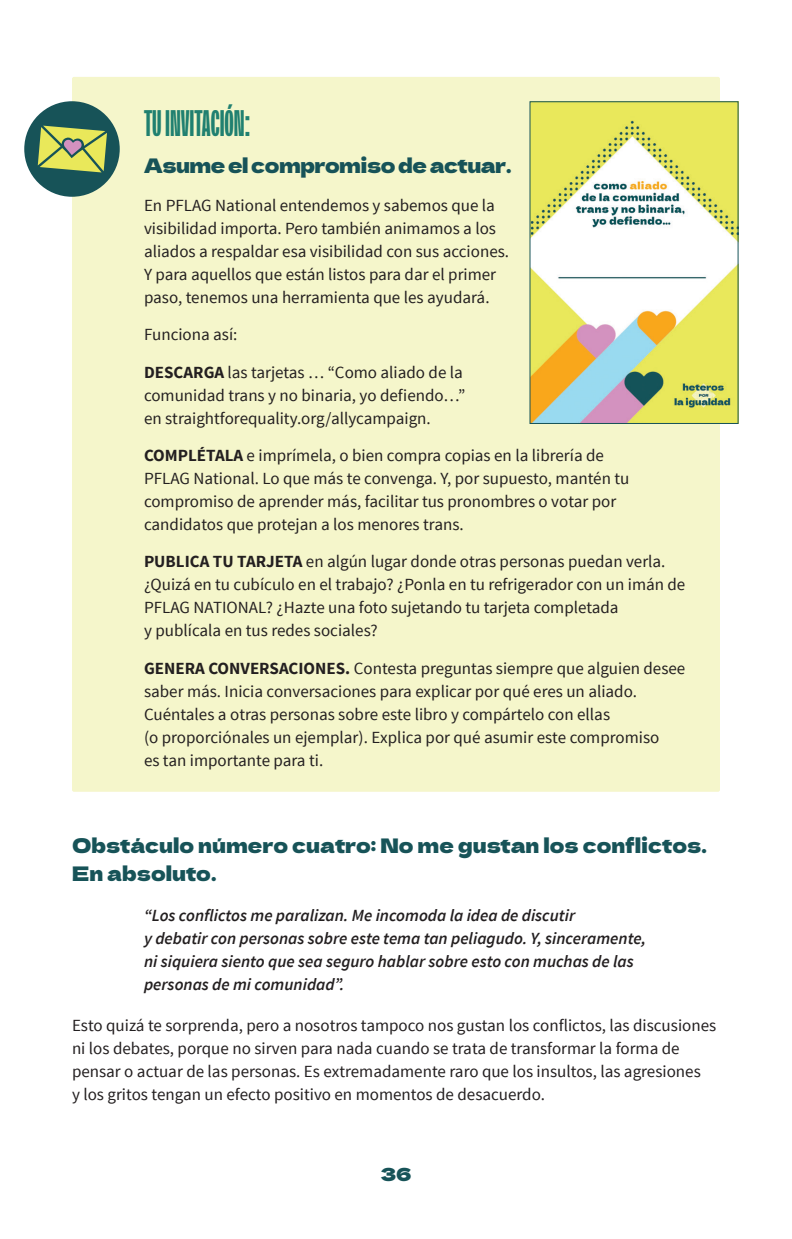
<style>
.page{position:relative;width:792px;height:1239px;background:#fff}
.page>*{position:absolute;margin:0;border:0;box-sizing:border-box;transform-origin:0 0}
.Endbar_category{font:200 34px "New Title Variable";color:#208070}
.Subhead_1__Dela{font:20px/28px "Dela Gothic One";color:#175358}
.Endbar_title{font:20px "Dela Gothic One";letter-spacing:-.025em;color:#175358}
.t1{font:18px "Dela Gothic One";color:#175358}
.Endbar_body{font:17px/23px "Source Sans Pro";color:#231f20}
.Body_9_5_12{font:17px/23px "Source Sans Pro";color:#231f20}
.Intro_quote{font:italic 600 17px/23px "Source Sans Pro";color:#231f20}
.s1{font-weight:700}
</style>
<div class="page">
<div style="left:72px;top:77px;width:648px;height:88px;background:#f5f6cb;border-radius:2px"></div>
<div style="left:72px;top:131px;width:648px;height:68px;background:#f5f6cb;border-radius:2px"></div>
<div style="left:72px;top:171px;width:648px;height:157px;background:#f5f6cb;border-radius:2px"></div>
<div style="left:72px;top:300px;width:648px;height:66px;background:#f5f6cb;border-radius:2px"></div>
<div style="left:72px;top:338px;width:648px;height:111px;background:#f5f6cb;border-radius:2px"></div>
<div style="left:72px;top:421px;width:648px;height:135px;background:#f5f6cb;border-radius:2px"></div>
<div style="left:72px;top:527px;width:648px;height:135px;background:#f5f6cb;border-radius:2px"></div>
<div style="left:72px;top:634px;width:648px;height:157px;background:#f5f6cb;border-radius:2px"></div>
<div style="left:24px;top:101px;width:96px;height:96px;background:#175358;border-radius:50%"></div>
<svg style="left:38px;top:126px;width:69px;height:46px"></svg>
<img style="left:532px;top:103px;width:205px;height:319px">
<div style="left:530px;top:101px;width:209px;height:323px;border:1px solid #175358"></div>
<p class="Endbar_category" style="left:144px;top:104px;width:108px">TU INVITACIÓN:</p>
<p class="Endbar_title" style="left:144px;top:150px;width:369px">Asume el compromiso de actuar.</p>
<p class="Endbar_body" style="left:144px;top:194px;width:367px">En PFLAG National entendemos y sabemos que la visibilidad importa. Pero también animamos a los aliados a respaldar esa visibilidad con sus acciones.<br>Y para aquellos que están listos para dar el primer paso, tenemos una herramienta que les ayudará.</p>
<p class="Endbar_body" style="left:144px;top:323px;width:95px">Funciona así:</p>
<p class="Endbar_body" style="left:144px;top:361px;width:323px"><span class="s1">DESCARGA</span> las tarjetas … “Como aliado de la comunidad trans y no binaria, yo defiendo…” en straightforequality.org/allycampaign.</p>
<p class="Endbar_body" style="left:144px;top:444px;width:487px"><span class="s1">COMPLÉTALA</span> e imprímela, o bien compra copias en la librería de PFLAG National. Lo que más te convenga. Y, por supuesto, mantén tu compromiso de aprender más, facilitar tus pronombres o votar por candidatos que protejan a los menores trans.</p>
<p class="Endbar_body" style="left:144px;top:550px;width:543px"><span class="s1">PUBLICA TU TARJETA</span> en algún lugar donde otras personas puedan verla. ¿Quizá en tu cubículo en el trabajo? ¿Ponla en tu refrigerador con un imán de PFLAG NATIONAL? ¿Hazte una foto sujetando tu tarjeta completada<br>y publícala en tus redes sociales?</p>
<p class="Endbar_body" style="left:144px;top:657px;width:543px"><span class="s1">GENERA CONVERSACIONES.</span> Contesta preguntas siempre que alguien desee saber más. Inicia conversaciones para explicar por qué eres un aliado.<br>Cuéntales a otras personas sobre este libro y compártelo con ellas<br>(o proporciónales un ejemplar). Explica por qué asumir este compromiso<br>es tan importante para ti.</p>
<p class="Subhead_1__Dela" style="left:72px;top:830px;width:636px">Obstáculo número cuatro: No me gustan los conflictos.<br>En absoluto.</p>
<p class="Intro_quote" style="left:144px;top:903px;width:504px">“Los conflictos me paralizan. Me incomoda la idea de discutir<br>y debatir con personas sobre este tema tan peliagudo. Y, sinceramente, ni siquiera siento que sea seguro hablar sobre esto con muchas de las personas de mi comunidad”.</p>
<p class="Body_9_5_12" style="left:72px;top:1013px;width:646px">Esto quizá te sorprenda, pero a nosotros tampoco nos gustan los conflictos, las discusiones ni los debates, porque no sirven para nada cuando se trata de transformar la forma de pensar o actuar de las personas. Es extremadamente raro que los insultos, las agresiones<br>y los gritos tengan un efecto positivo en momentos de desacuerdo.</p>
<p class="t1" style="left:380px;top:1160px;width:33px">36</p>
</div>
